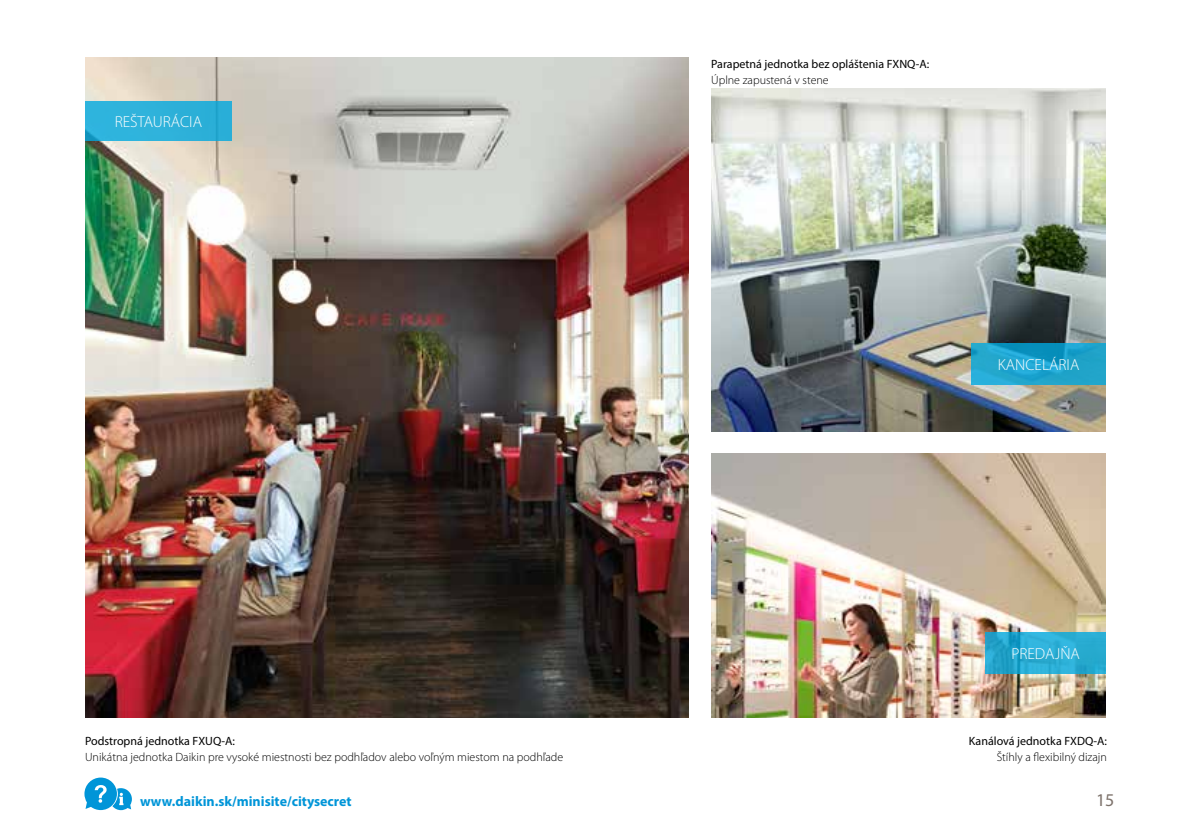
<style>
.page{position:relative;width:1191px;height:840px;background:#fff}
.page>*{position:absolute;margin:0;border:0;box-sizing:border-box;transform-origin:0 0}
.t1{font:18px "Myriad Pro";color:#7d726b}
.t2{font:300 16px "Myriad Pro";color:#fff}
.t3{font:700 14px "Myriad Pro";color:#0095d8}
.t4{font:300 12px "Myriad Pro";color:#000}
.t5{font:12px "Myriad Pro";color:#000}
</style>
<div class="page">
<img style="left:711px;top:88px;width:394px;height:343px">
<img style="left:711px;top:453px;width:394px;height:264px">
<svg style="left:971px;top:343px;width:135px;height:41px;fill:#21a5cb"></svg>
<svg style="left:985px;top:631px;width:121px;height:42px;fill:#29acd2"></svg>
<img style="left:85px;top:57px;width:603px;height:660px">
<div style="left:85px;top:101px;width:147px;height:39px;background:#2eb2da"></div>
<svg style="left:84px;top:777px;width:48px;height:32px"></svg>
<h2 class="t2" style="left:115px;top:112px;width:89px">REŠTAURÁCIA</h2>
<p class="t5" style="left:85px;top:732px;width:151px">Podstropná jednotka FXUQ-A:</p>
<p class="t4" style="left:85px;top:749px;width:480px">Unikátna jednotka Daikin pre vysoké miestnosti bez podhľadov alebo voľným miestom na podhľade</p>
<p class="t3" style="left:140px;top:791px;width:213px">www.daikin.sk/minisite/citysecret</p>
<p class="t5" style="left:711px;top:56px;width:219px">Parapetná jednotka bez opláštenia FXNQ-A:</p>
<p class="t4" style="left:711px;top:73px;width:119px">Úplne zapustená v stene</p>
<h2 class="t2" style="left:997px;top:355px;width:83px">KANCELÁRIA</h2>
<h2 class="t2" style="left:1011px;top:644px;width:70px">PREDAJŇA</h2>
<p class="t5" style="left:969px;top:732px;width:139px">Kanálová jednotka FXDQ-A:</p>
<p class="t4" style="left:996px;top:749px;width:112px">Štíhly a flexibilný dizajn</p>
<h1 class="t1" style="left:1096px;top:788px;width:20px">15</h1>
</div>
